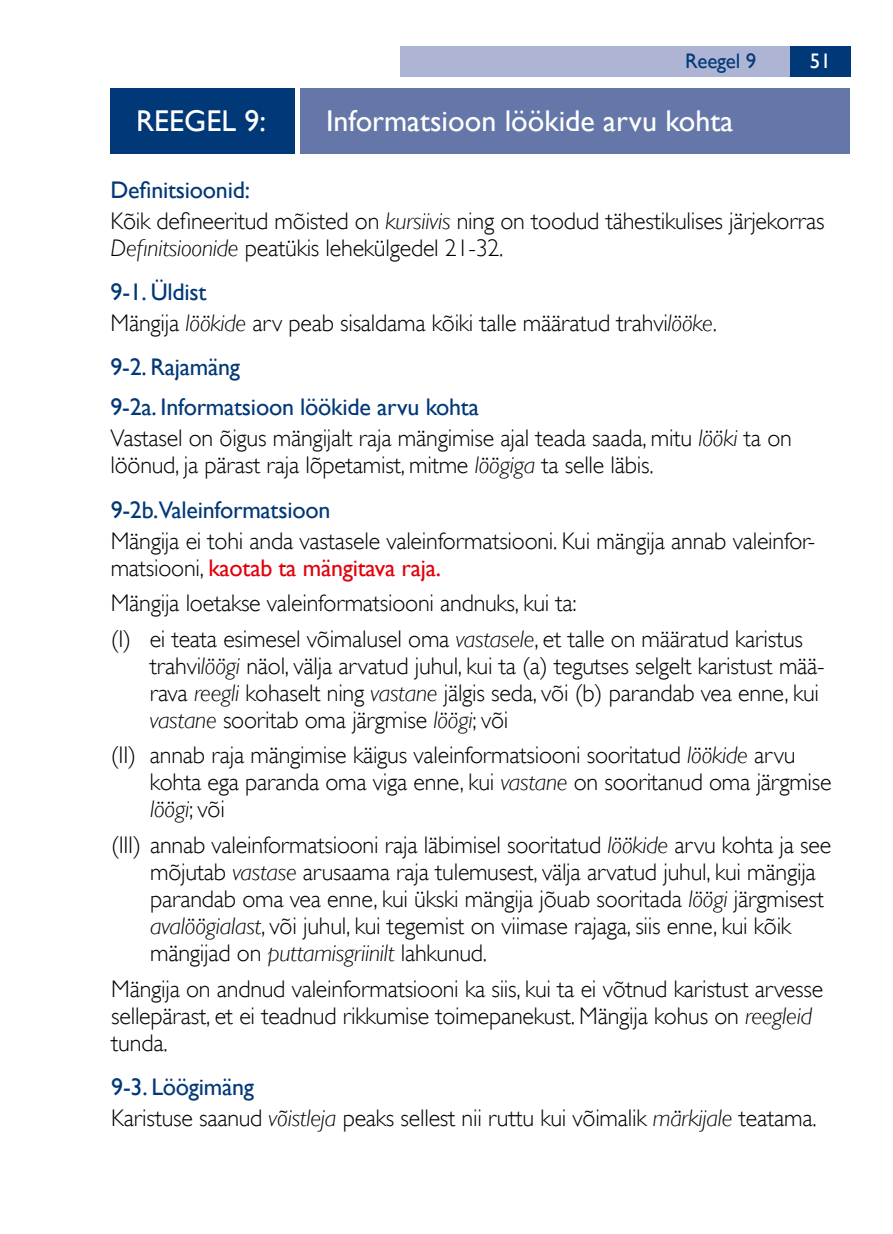
<style>
.page{position:relative;width:893px;height:1234px;background:#fff}
.page>*{position:absolute;margin:0;border:0;box-sizing:border-box;transform-origin:0 0}
.t1{font:30px "Gill Sans";color:#fff}
.t2{font:300 24px/27px "Gill Sans";letter-spacing:-.01em;color:#000}
.t3{font:21px "Gill Sans";letter-spacing:-.01em;color:#003878}
.t4{font:21px "Gill Sans";color:#fff}
.s1{font-weight:400;color:#003878}
.s2{font-style:italic}
.s3{font-weight:400;color:#e3000b}
</style>
<div class="page">
<div style="left:400px;top:46px;width:450px;height:30px;background:#aeb4d3"></div>
<div style="left:790px;top:46px;width:60px;height:30px;background:#003878"></div>
<div style="left:111px;top:88px;width:184px;height:66px;background:#003878"></div>
<div style="left:300px;top:88px;width:550px;height:66px;background:#6577a9"></div>
<p class="t3" style="left:685px;top:48px;width:73px">Reegel 9</p>
<p class="t4" style="left:810px;top:49px;width:22px">51</p>
<p class="t1" style="left:136px;top:104px;width:131px">REEGEL 9:</p>
<p class="t1" style="left:326px;top:104px;width:409px">Informatsioon löökide arvu kohta</p>
<p class="t2" style="left:111px;top:174px;width:716px;line-height:31.2px"><span class="s1">Definitsioonid:<br></span>Kõik defineeritud mõisted on <span class="s2">kursiivis</span> ning on toodud tähestikulises järjekorras</p>
<p class="t2" style="left:111px;top:226px;width:394px;line-height:44.1px"><span class="s2">Definitsioonide</span> peatükis lehekülgedel 21-32.<br><span class="s1">9-1. Üldist</span></p>
<p class="t2" style="left:111px;top:301px;width:608px;line-height:44.1px">Mängija <span class="s2">löökide</span> arv peab sisaldama kõiki talle määratud trahvi<span class="s2">lööke</span>.<br><span class="s1">9-2. Rajamäng</span></p>
<p class="t2" style="left:111px;top:391px;width:683px;line-height:31.2px"><span class="s1">9-2a. Informatsioon löökide arvu kohta<br></span>Vastasel on õigus mängijalt raja mängimise ajal teada saada, mitu <span class="s2">lööki</span> ta on</p>
<p class="t2" style="left:111px;top:443px;width:545px;line-height:44.1px">löönud, ja pärast raja lõpetamist, mitme <span class="s2">löögiga</span> ta selle läbis.<br><span class="s1">9-2b.Valeinformatsioon</span></p>
<p class="t2" style="left:111px;top:527px;width:706px">Mängija ei tohi anda vastasele valeinformatsiooni. Kui mängija annab valeinfor&shy;matsiooni, <span class="s3">kaotab ta mängitava raja.</span></p>
<p class="t2" style="left:111px;top:585px;width:694px;line-height:35.4px">Mängija loetakse valeinformatsiooni andnuks, kui ta:<br>(I) ei teata esimesel võimalusel oma <span class="s2">vastasele</span>, et talle on määratud karistus</p>
<p class="t2" style="left:150px;top:652px;width:676px">trahvi<span class="s2">löögi</span> näol, välja arvatud juhul, kui ta (a) tegutses selgelt karistust mää&shy;rava <span class="s2">reegli</span> kohaselt ning <span class="s2">vastane</span> jälgis seda, või (b) parandab vea enne, kui <span class="s2">vastane</span> sooritab oma järgmise <span class="s2">löögi</span>; või</p>
<p class="t2" style="left:150px;top:741px;width:683px;text-indent:-39px">(II) annab raja mängimise käigus valeinformatsiooni sooritatud <span class="s2">löökide</span> arvu kohta ega paranda oma viga enne, kui <span class="s2">vastane</span> on sooritanud oma järgmise <span class="s2">löögi</span>; või</p>
<p class="t2" style="left:150px;top:831px;width:683px;text-indent:-39px">(III) annab valeinformatsiooni raja läbimisel sooritatud <span class="s2">löökide</span> arvu kohta ja see mõjutab <span class="s2">vastase</span> arusaama raja tulemusest, välja arvatud juhul, kui mängija parandab oma vea enne, kui ükski mängija jõuab sooritada <span class="s2">löögi</span> järgmisest <span class="s2">avalöögialast</span>, või juhul, kui tegemist on viimase rajaga, siis enne, kui kõik mängijad on <span class="s2">puttamisgriinilt</span> lahkunud.</p>
<p class="t2" style="left:111px;top:974px;width:713px">Mängija on andnud valeinformatsiooni ka siis, kui ta ei võtnud karistust arvesse sellepärast, et ei teadnud rikkumise toimepanekust. Mängija kohus on <span class="s2">reegleid </span>tunda.</p>
<p class="t2" style="left:111px;top:1070px;width:707px;line-height:31.2px"><span class="s1">9-3. Löögimäng<br></span>Karistuse saanud <span class="s2">võistleja</span> peaks sellest nii ruttu kui võimalik <span class="s2">märkijale</span> teatama.</p>
</div>
